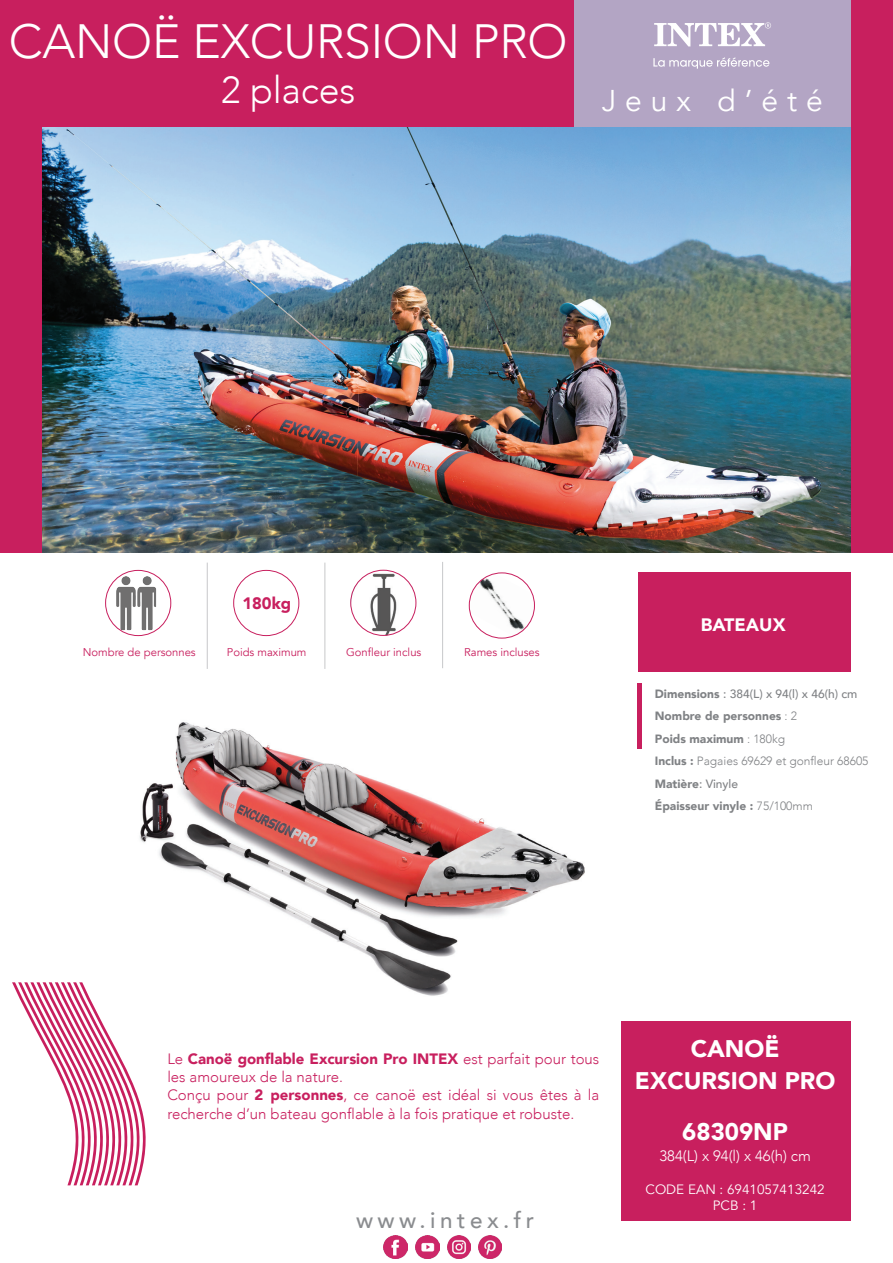
<style>
.page{position:relative;width:893px;height:1263px;background:#fff}
.page>*{position:absolute;margin:0;border:0;box-sizing:border-box;transform-origin:0 0}
.t1{font:300 48px "Avenir";letter-spacing:-.005em;color:#fff}
.t2{font:300 37.5px "Avenir";letter-spacing:-.005em;color:#fff}
.t3{font:30px "Avenir";letter-spacing:.3em;color:#fff}
.t4{font:900 24px/32.4px "Avenir";color:#fff;text-align:center}
.t5{font:500 22.5px "Avenir";letter-spacing:.2em;color:#8a8c8f}
.t6{font:900 18px "Avenir";color:#fff}
.t7{font:900 16.5px "Avenir";color:#c81f5e}
.t8{font:300 15px/18px "Avenir";color:#c81f5e}
.t9{font:300 15px "Avenir";color:#fff}
.t10{font:13.5px/16.2px "Avenir";color:#fff;text-align:center}
.t11{font:900 12px/22.5px "Avenir";color:#808285}
.t12{font:11.25px "Avenir";color:#c81f5e}
.s1{font-weight:500}
.s2{font-weight:300}
.s3{font-weight:900}
</style>
<div class="page">
<div style="left:621px;top:1020px;width:229px;height:200px;background:#c81f5e"></div>
<div style="left:0;top:0;width:893px;height:553px;background:#c81f5e"></div>
<div style="left:574px;top:0;width:276px;height:128px;background:#b3a5c4"></div>
<svg style="left:654px;top:22px;width:117px;height:24px"></svg>
<svg style="left:653px;top:57px;width:116px;height:12px"></svg>
<img style="left:43px;top:128px;width:807px;height:425px">
<hr style="left:207px;top:563px;width:1px;height:106px;background:#c7c8ca">
<hr style="left:325px;top:563px;width:1px;height:106px;background:#c7c8ca">
<div style="left:638px;top:572px;width:212px;height:100px;background:#c81f5e"></div>
<img style="left:139px;top:722px;width:446px;height:274px">
<hr style="left:638px;top:683px;width:4px;height:66px;background:#c81f5e">
<img style="left:116px;top:576px;width:40px;height:54px">
<div style="left:105px;top:570px;width:66px;height:66px;border:1px solid #c81f5e;border-radius:50%"></div>
<div style="left:233px;top:570px;width:66px;height:66px;border:1px solid #c81f5e;border-radius:50%"></div>
<img style="left:384px;top:1235px;width:23px;height:24px">
<img style="left:416px;top:1235px;width:23px;height:24px">
<img style="left:448px;top:1235px;width:23px;height:24px">
<img style="left:478px;top:1235px;width:24px;height:24px">
<img style="left:351px;top:570px;width:65px;height:65px;border-radius:33px">
<div style="left:350px;top:570px;width:66px;height:66px;border:1px solid #c81f5e;border-radius:50%"></div>
<svg style="left:12px;top:982px;width:142px;height:203px"></svg>
<hr style="left:442px;top:562px;width:1px;height:106px;background:#c7c8ca">
<img style="left:469px;top:574px;width:65px;height:62px">
<div style="left:469px;top:572px;width:66px;height:66px;border:1px solid #c81f5e;border-radius:50%"></div>
<h1 class="t1" style="left:9px;top:13px;width:560px">CANOË EXCURSION PRO</h1>
<h2 class="t2" style="left:221px;top:68px;width:136px">2 places</h2>
<h3 class="t3" style="left:602px;top:83px;width:223px">Jeux d’été</h3>
<p class="t7" style="left:242px;top:589px;width:50px">180kg</p>
<p class="t12" style="left:83px;top:645px;width:114px">Nombre de personnes</p>
<p class="t12" style="left:227px;top:645px;width:81px">Poids maximum</p>
<p class="t12" style="left:346px;top:645px;width:77px">Gonfleur inclus</p>
<p class="t12" style="left:464px;top:645px;width:77px">Rames incluses</p>
<p class="t6" style="left:701px;top:609px;width:86px">BATEAUX</p>
<p class="t11" style="left:655px;top:682px;width:215px">Dimensions <span class="s1">: 384(L) x 94(l) x 46(h) cm<br></span>Nombre de personnes <span class="s2">: 2<br></span>Poids maximum <span class="s2">: 180kg<br></span>Inclus : <span class="s2">Pagaies 69629 et gonfleur 68605<br></span>Matière<span class="s1">: Vinyle<br></span>Épaisseur vinyle : <span class="s2">75/100mm</span></p>
<p class="t8" style="left:167px;top:1050px;width:433px">Le <span class="s3">Canoë gonflable Excursion Pro INTEX</span> est parfait pour tous les amoureux de la nature.<br>Conçu pour <span class="s3">2 personnes</span>, ce canoë est idéal si vous êtes à la recherche d’un bateau gonflable à la fois pratique et robuste.</p>
<h3 class="t5" style="left:356px;top:1201px;width:180px">www.intex.fr</h3>
<h3 class="t4" style="left:635px;top:1032px;width:202px">CANOË<br>EXCURSION PRO</h3>
<h3 class="t4" style="left:682px;top:1114px;width:107px">68309NP</h3>
<p class="t9" style="left:659px;top:1147px;width:153px">384(L) x 94(l) x 46(h) cm</p>
<p class="t10" style="left:645px;top:1181px;width:181px">CODE EAN : 6941057413242<br>PCB : 1</p>
</div>
